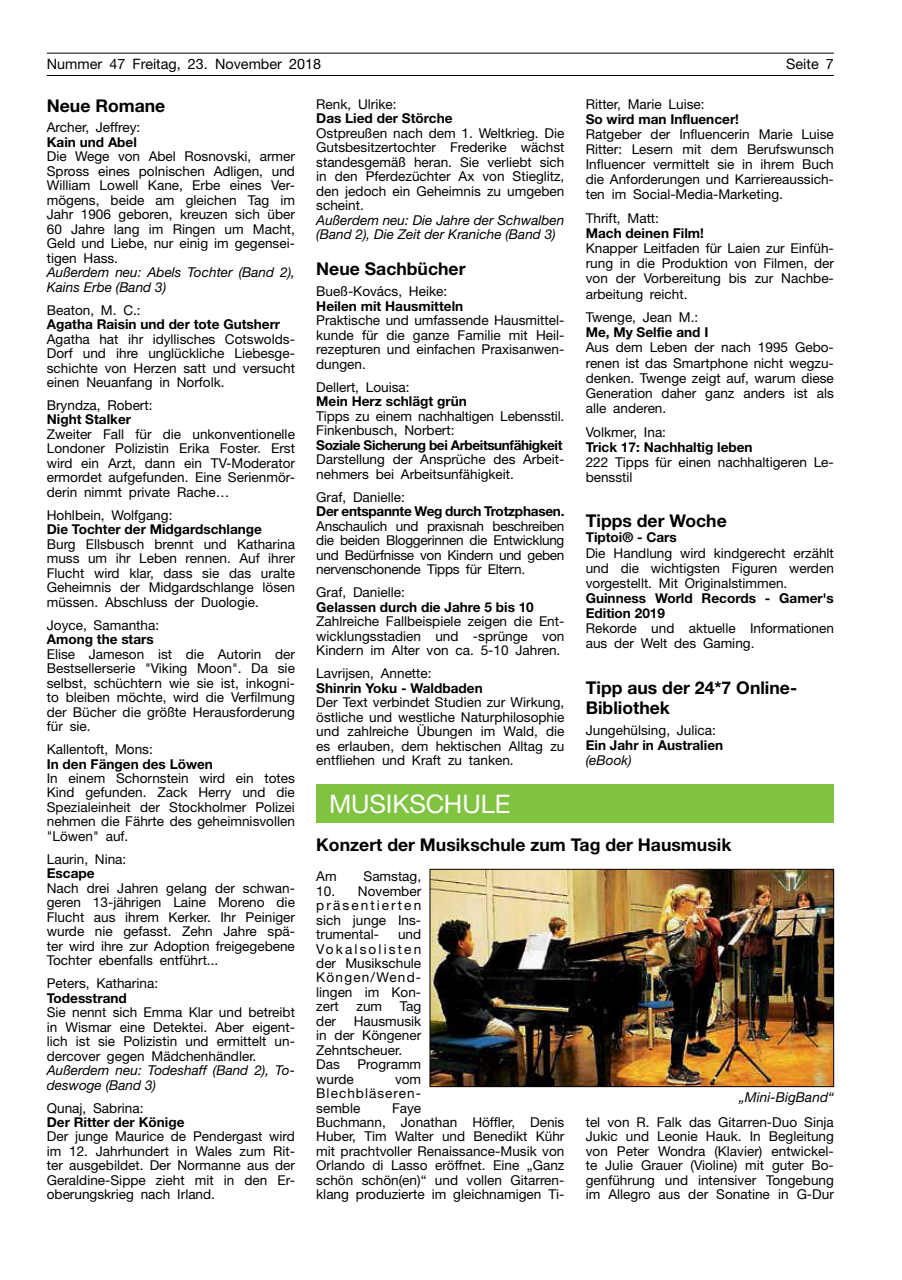
<style>
.page{position:relative;width:902px;height:1280px;background:#fff}
.page>*{position:absolute;margin:0;border:0;box-sizing:border-box;transform-origin:0 0}
.t1{font:25.65px "Helvetica Neue";letter-spacing:-.005em;color:#fff}
.t2{font:700 17.55px/20px "Helvetica Neue";color:#000}
.t3{font:14.4px "Helvetica Neue";color:#000}
.t4{font:13.65px/14.4px "Helvetica Neue";color:#000;text-align:justify}
.t5{font:700 13.65px/15.1px "Helvetica Neue";color:#000}
.t6{font:italic 13.65px/14.4px "Helvetica Neue";color:#000}
.t7{font:700 13.65px "Helvetica Neue";letter-spacing:-.03em;color:#000}
.t8{font:700 13.65px "Helvetica Neue";letter-spacing:-.02em;color:#000}
</style>
<div class="page">
<hr style="left:47px;top:53px;width:786px;height:1px;background:#000">
<hr style="left:47px;top:75px;width:786px;height:1px;background:#000">
<div style="left:316px;top:784px;width:517px;height:39px;background:#80c341"></div>
<img style="left:431px;top:871px;width:400px;height:214px">
<div style="left:429px;top:869px;width:404px;height:218px;border:1px solid #000"></div>
<p class="t3" style="left:47px;top:56px;width:276px">Nummer 47 Freitag, 23. November 2018</p>
<p class="t3" style="left:786px;top:56px;width:49px">Seite 7</p>
<p class="t2" style="left:47px;top:95px;width:120px">Neue Romane</p>
<p class="t4" style="left:47px;top:120px;width:95px">Archer, Jeffrey:</p>
<p class="t5" style="left:47px;top:134px;width:92px">Kain und Abel</p>
<p class="t4" style="left:47px;top:149px;width:250px">Die Wege von Abel Rosnovski, armer Spross eines polnischen Adligen, und William Lowell Kane, Erbe eines Ver&shy;mögens, beide am gleichen Tag im Jahr 1906 geboren, kreuzen sich über 60 Jahre lang im Ringen um Macht, Geld und Liebe, nur einig im gegensei&shy;tigen Hass.</p>
<p class="t6" style="left:47px;top:265px;width:250px">Außerdem neu: Abels Tochter (Band 2),<br>Kains Erbe (Band 3)</p>
<p class="t4" style="left:47px;top:302px;width:95px">Beaton, M. C.:</p>
<p class="t5" style="left:47px;top:316px;width:235px">Agatha Raisin und der tote Gutsherr</p>
<p class="t4" style="left:47px;top:331px;width:250px">Agatha hat ihr idyllisches Cotswolds-Dorf und ihre unglückliche Liebesge&shy;schichte von Herzen satt und versucht einen Neuanfang in Norfolk.</p>
<p class="t4" style="left:47px;top:398px;width:107px">Bryndza, Robert:</p>
<p class="t5" style="left:47px;top:412px;width:86px">Night Stalker</p>
<p class="t4" style="left:47px;top:427px;width:250px">Zweiter Fall für die unkonventionelle Londoner Polizistin Erika Foster. Erst wird ein Arzt, dann ein TV-Moderator ermordet aufgefunden. Eine Serienmör&shy;derin nimmt private Rache…</p>
<p class="t4" style="left:47px;top:508px;width:127px">Hohlbein, Wolfgang:</p>
<p class="t5" style="left:47px;top:522px;width:217px">Die Tochter der Midgardschlange</p>
<p class="t4" style="left:47px;top:536px;width:250px">Burg Ellsbusch brennt und Katharina muss um ihr Leben rennen. Auf ihrer Flucht wird klar, dass sie das uralte Geheimnis der Midgardschlange lösen müssen. Abschluss der Duologie.</p>
<p class="t4" style="left:47px;top:617px;width:114px">Joyce, Samantha:</p>
<p class="t5" style="left:47px;top:631px;width:108px">Among the stars</p>
<p class="t4" style="left:47px;top:646px;width:250px">Elise Jameson ist die Autorin der Bestsellerserie "Viking Moon". Da sie selbst, schüchtern wie sie ist, inkogni&shy;to bleiben möchte, wird die Verfilmung der Bücher die größte Herausforderung für sie.</p>
<p class="t4" style="left:47px;top:742px;width:107px">Kallentoft, Mons:</p>
<p class="t5" style="left:47px;top:756px;width:168px">In den Fängen des Löwen</p>
<p class="t4" style="left:47px;top:771px;width:250px">In einem Schornstein wird ein totes Kind gefunden. Zack Herry und die Spezialeinheit der Stockholmer Polizei nehmen die Fährte des geheimnisvollen "Löwen" auf.</p>
<p class="t4" style="left:47px;top:852px;width:81px">Laurin, Nina:</p>
<p class="t5" style="left:47px;top:866px;width:49px">Escape</p>
<p class="t4" style="left:47px;top:880px;width:250px">Nach drei Jahren gelang der schwan&shy;geren 13-jährigen Laine Moreno die Flucht aus ihrem Kerker. Ihr Peiniger wurde nie gefasst. Zehn Jahre spä&shy;ter wird ihre zur Adoption freigegebene Tochter ebenfalls entführt...</p>
<p class="t4" style="left:47px;top:976px;width:113px">Peters, Katharina:</p>
<p class="t5" style="left:47px;top:990px;width:82px">Todesstrand</p>
<p class="t4" style="left:47px;top:1005px;width:250px">Sie nennt sich Emma Klar und betreibt in Wismar eine Detektei. Aber eigent&shy;lich ist sie Polizistin und ermittelt un&shy;dercover gegen Mädchenhändler.</p>
<p class="t6" style="left:47px;top:1063px;width:250px">Außerdem neu: Todeshaff (Band 2), To&shy;deswoge (Band 3)</p>
<p class="t4" style="left:47px;top:1100px;width:98px">Qunaj, Sabrina:</p>
<p class="t5" style="left:47px;top:1114px;width:139px">Der Ritter der Könige</p>
<p class="t4" style="left:47px;top:1129px;width:250px">Der junge Maurice de Pendergast wird im 12. Jahrhundert in Wales zum Rit&shy;ter ausgebildet. Der Normanne aus der Geraldine-Sippe zieht mit in den Er&shy;oberungskrieg nach Irland.</p>
<p class="t4" style="left:585px;top:96px;width:120px">Ritter, Marie Luise:</p>
<p class="t5" style="left:585px;top:111px;width:155px">So wird man Influencer!</p>
<p class="t4" style="left:585px;top:126px;width:250px;line-height:15.1px">Ratgeber der Influencerin Marie Luise Ritter: Lesern mit dem Berufswunsch Influencer vermittelt sie in ihrem Buch die Anforderungen und Karriereaussich&shy;ten im Social-Media-Marketing.</p>
<p class="t4" style="left:585px;top:211px;width:75px">Thrift, Matt:</p>
<p class="t5" style="left:585px;top:225px;width:120px">Mach deinen Film!</p>
<p class="t4" style="left:585px;top:241px;width:250px;line-height:15.1px">Knapper Leitfaden für Laien zur Einfüh&shy;rung in die Produktion von Filmen, der von der Vorbereitung bis zur Nachbe&shy;arbeitung reicht.</p>
<p class="t4" style="left:585px;top:310px;width:114px">Twenge, Jean M.:</p>
<p class="t5" style="left:585px;top:325px;width:124px">Me, My Selfie and I</p>
<p class="t4" style="left:585px;top:340px;width:250px;line-height:15.1px">Aus dem Leben der nach 1995 Gebo&shy;renen ist das Smartphone nicht wegzu&shy;denken. Twenge zeigt auf, warum diese Generation daher ganz anders ist als alle anderen.</p>
<p class="t4" style="left:585px;top:424px;width:82px">Volkmer, Ina:</p>
<p class="t5" style="left:585px;top:439px;width:168px">Trick 17: Nachhaltig leben</p>
<p class="t4" style="left:585px;top:454px;width:250px;line-height:15.1px">222 Tipps für einen nachhaltigeren Le&shy;bensstil</p>
<p class="t2" style="left:585px;top:511px;width:143px">Tipps der Woche</p>
<p class="t5" style="left:585px;top:530px;width:93px">Tiptoi® - Cars</p>
<p class="t4" style="left:585px;top:545px;width:250px;line-height:15.1px">Die Handlung wird kindgerecht erzählt und die wichtigsten Figuren werden vorgestellt. Mit Originalstimmen.</p>
<p class="t5" style="left:585px;top:590px;width:250px">Guinness World Records - Gamer's<br>Edition 2019</p>
<p class="t4" style="left:585px;top:621px;width:250px;line-height:15.1px">Rekorde und aktuelle Informationen aus der Welt des Gaming.</p>
<p class="t2" style="left:585px;top:677px;width:213px">Tipp aus der 24*7 Online-<br>Bibliothek</p>
<p class="t4" style="left:585px;top:723px;width:132px">Jungehülsing, Julica:</p>
<p class="t5" style="left:585px;top:737px;width:139px">Ein Jahr in Australien</p>
<p class="t6" style="left:585px;top:753px;width:47px">(eBook)</p>
<p class="t4" style="left:316px;top:96px;width:82px">Renk, Ulrike:</p>
<p class="t5" style="left:316px;top:110px;width:138px">Das Lied der Störche</p>
<p class="t4" style="left:316px;top:125px;width:250px">Ostpreußen nach dem 1. Weltkrieg. Die Gutsbesitzertochter Frederike wächst standesgemäß heran. Sie verliebt sich in den Pferdezüchter Ax von Stieglitz, den jedoch ein Geheimnis zu umgeben scheint.</p>
<p class="t6" style="left:316px;top:212px;width:250px">Außerdem neu: Die Jahre der Schwalben (Band 2), Die Zeit der Kraniche (Band 3)</p>
<p class="t2" style="left:316px;top:259px;width:151px">Neue Sachbücher</p>
<p class="t4" style="left:316px;top:284px;width:132px">Bueß-Kovács, Heike:</p>
<p class="t5" style="left:316px;top:298px;width:148px">Heilen mit Hausmitteln</p>
<p class="t4" style="left:316px;top:313px;width:250px">Praktische und umfassende Hausmittel&shy;kunde für die ganze Familie mit Heil&shy;rezepturen und einfachen Praxisanwen&shy;dungen.</p>
<p class="t4" style="left:316px;top:380px;width:95px">Dellert, Louisa:</p>
<p class="t5" style="left:316px;top:394px;width:152px">Mein Herz schlägt grün</p>
<p class="t4" style="left:316px;top:408px;width:250px">Tipps zu einem nachhaltigen Lebensstil.<br>Finkenbusch, Norbert:</p>
<p class="t7" style="left:316px;top:436px;width:248px">Soziale Sicherung bei Arbeitsunfähigkeit</p>
<p class="t4" style="left:316px;top:452px;width:250px">Darstellung der Ansprüche des Arbeit&shy;nehmers bei Arbeitsunfähigkeit.</p>
<p class="t4" style="left:316px;top:490px;width:90px">Graf, Danielle:</p>
<p class="t8" style="left:316px;top:503px;width:250px">Der entspannte Weg durch Trotzphasen.</p>
<p class="t4" style="left:316px;top:518px;width:250px">Anschaulich und praxisnah beschreiben die beiden Bloggerinnen die Entwicklung und Bedürfnisse von Kindern und geben nervenschonende Tipps für Eltern.</p>
<p class="t4" style="left:316px;top:585px;width:90px">Graf, Danielle:</p>
<p class="t5" style="left:316px;top:599px;width:219px">Gelassen durch die Jahre 5 bis 10</p>
<p class="t4" style="left:316px;top:614px;width:250px">Zahlreiche Fallbeispiele zeigen die Ent&shy;wicklungsstadien und -sprünge von Kindern im Alter von ca. 5-10 Jahren.</p>
<p class="t4" style="left:316px;top:666px;width:117px">Lavrijsen, Annette:</p>
<p class="t5" style="left:316px;top:680px;width:168px">Shinrin Yoku - Waldbaden</p>
<p class="t4" style="left:316px;top:695px;width:250px">Der Text verbindet Studien zur Wirkung, östliche und westliche Naturphilosophie und zahlreiche Übungen im Wald, die es erlauben, dem hektischen Alltag zu entfliehen und Kraft zu tanken.</p>
<h1 class="t1" style="left:329px;top:788px;width:183px">MUSIKSCHULE</h1>
<p class="t2" style="left:316px;top:835px;width:416px">Konzert der Musikschule zum Tag der Hausmusik</p>
<p class="t4" style="left:316px;top:869px;width:22px">Am</p>
<p class="t4" style="left:363px;top:869px;width:59px">Samstag,</p>
<p class="t4" style="left:316px;top:883px;width:106px">10. November präsentierten sich junge Ins&shy;trumental-</p>
<p class="t4" style="left:316px;top:927px;width:106px;text-indent:82px">und Vokalsolisten der Musikschule Köngen/Wend&shy;lingen im Kon&shy;zert</p>
<p class="t4" style="left:356px;top:999px;width:27px">zum</p>
<p class="t4" style="left:400px;top:999px;width:23px">Tag</p>
<p class="t4" style="left:316px;top:1013px;width:106px;text-align:left;text-indent:37px">Hausmusik in der Köngener<br>Zehntscheuer.<br>Das</p>
<p class="t4" style="left:316px;top:1013px;width:21px">der</p>
<p class="t4" style="left:357px;top:1057px;width:65px">Programm</p>
<p class="t4" style="left:316px;top:1071px;width:39px">wurde</p>
<p class="t4" style="left:316px;top:1071px;width:106px;text-indent:79px">vom Blechbläseren&shy;semble</p>
<p class="t6" style="left:739px;top:1090px;width:96px">„Mini-BigBand“</p>
<p class="t4" style="left:585px;top:1115px;width:250px">tel von R. Falk das Gitarren-Duo Sinja Jukic und Leonie Hauk. In Begleitung von Peter Wondra (Klavier) entwickel&shy;te Julie Grauer (Violine) mit guter Bo&shy;genführung und intensiver Tongebung im Allegro aus der Sonatine in G-Dur</p>
<p class="t4" style="left:316px;top:1100px;width:250px;text-align:left;text-indent:76px">Faye<br>Buchmann, Jonathan Höffler, Denis Huber, Tim Walter und Benedikt Kühr mit prachtvoller Renaissance-Musik von Orlando di Lasso eröffnet. Eine „Ganz schön schön(en)“ und vollen Gitarren&shy;klang produzierte im gleichnamigen Ti-</p>
</div>
